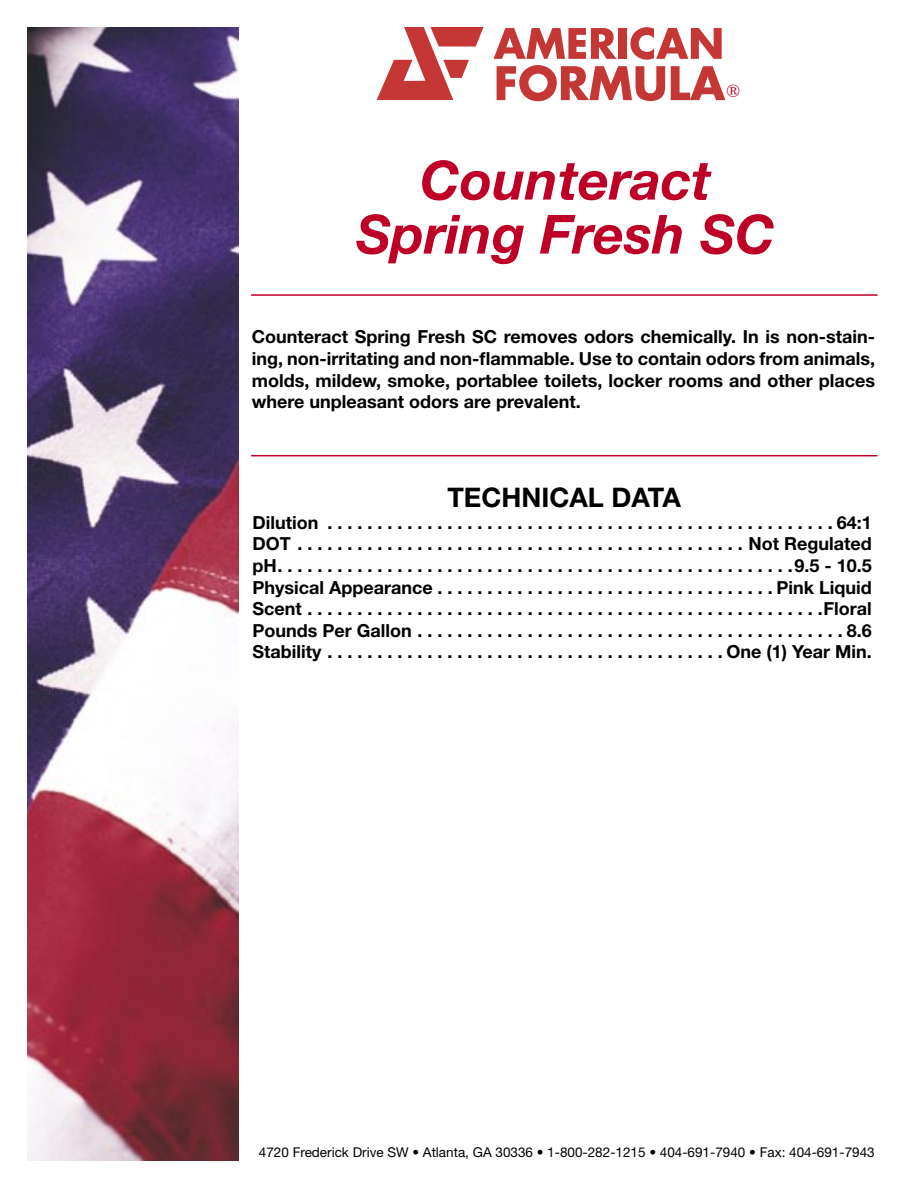
<style>
.page{position:relative;width:918px;height:1188px;background:#fff}
.page>*{position:absolute;margin:0;border:0;box-sizing:border-box;transform-origin:0 0}
.t1{font:italic 700 54px "Helvetica Neue";color:#be0027}
.t2{font:700 27px "Helvetica Neue";color:#000}
.t3{font:700 18px/21.6px "Helvetica Neue";color:#000;text-align:justify}
.t4{font:18px "Times";color:#be0027}
.t5{font:13.5px "Helvetica Neue";color:#000}
</style>
<div class="page">
<img style="left:27px;top:27px;width:211px;height:1134px">
<svg style="left:377px;top:27px;width:107px;height:73px"></svg>
<svg style="left:494px;top:27px;width:231px;height:74px"></svg>
<hr style="left:251px;top:455px;width:627px;height:1px;background:#be0027">
<hr style="left:251px;top:294px;width:627px;height:2px;background:#be0027">
<p class="t4" style="left:726px;top:80px;width:15px">®</p>
<p class="t1" style="left:420px;top:147px;width:293px">Counteract</p>
<p class="t1" style="left:356px;top:201px;width:421px">Spring Fresh SC</p>
<p class="t3" style="left:252px;top:326px;width:625px">Counteract Spring Fresh SC removes odors chemically. In is non-stain&shy;ing, non-irritating and non-flammable. Use to contain odors from animals, molds, mildew, smoke, portablee toilets, locker rooms and other places where unpleasant odors are prevalent.</p>
<p class="t2" style="left:447px;top:481px;width:235px">TECHNICAL DATA</p>
<p class="t3" style="left:252px;top:511px;width:621px">Dilution . . . . . . . . . . . . . . . . . . . . . . . . . . . . . . . . . . . . . . . . . . . . . . . . . . . 64:1</p>
<p class="t3" style="left:252px;top:533px;width:621px">DOT . . . . . . . . . . . . . . . . . . . . . . . . . . . . . . . . . . . . . . . . . . . . . Not Regulated</p>
<p class="t3" style="left:252px;top:554px;width:621px">pH. . . . . . . . . . . . . . . . . . . . . . . . . . . . . . . . . . . . . . . . . . . . . . . . . . . .9.5 - 10.5</p>
<p class="t3" style="left:252px;top:576px;width:621px">Physical Appearance . . . . . . . . . . . . . . . . . . . . . . . . . . . . . . . . . . Pink Liquid</p>
<p class="t3" style="left:252px;top:598px;width:621px">Scent . . . . . . . . . . . . . . . . . . . . . . . . . . . . . . . . . . . . . . . . . . . . . . . . . . . .Floral</p>
<p class="t3" style="left:252px;top:619px;width:621px">Pounds Per Gallon . . . . . . . . . . . . . . . . . . . . . . . . . . . . . . . . . . . . . . . . . . . 8.6</p>
<p class="t3" style="left:252px;top:641px;width:621px">Stability . . . . . . . . . . . . . . . . . . . . . . . . . . . . . . . . . . . . . . . . One (1) Year Min.</p>
<p class="t5" style="left:259px;top:1144px;width:617px">4720 Frederick Drive SW • Atlanta, GA 30336 • 1-800-282-1215 • 404-691-7940 • Fax: 404-691-7943</p>
</div>
